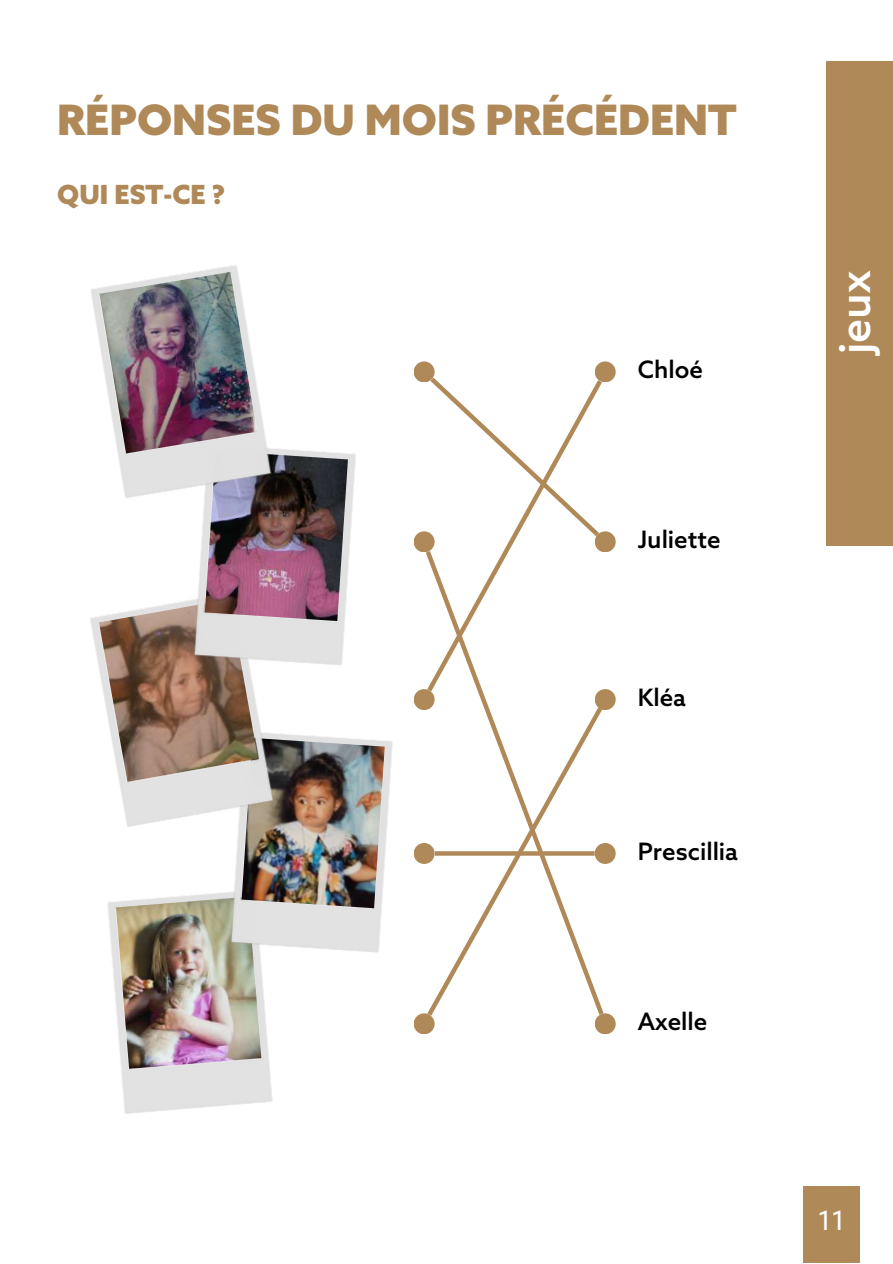
<style>
.page{position:relative;width:893px;height:1264px;background:#fff}
.page>*{position:absolute;margin:0;border:0;box-sizing:border-box;transform-origin:0 0}
.t1{font:500 42.75px "Azo Sans";color:#fff}
.t2{font:900 42px "Azo Sans";color:#b08959}
.t3{font:26.85px "Azo Sans";color:#fff}
.t4{font:900 26.4px "Azo Sans";color:#b08959}
.t5{font:500 24px "Azo Sans";color:#000}
</style>
<div class="page">
<div style="left:825px;top:61px;width:67px;height:484px;background:#b08959"></div>
<div style="left:803px;top:1186px;width:56px;height:76px;background:#b08959"></div>
<img style="left:107px;top:892px;width:166px;height:222px">
<img style="left:116px;top:896px;width:145px;height:172px">
<img style="left:230px;top:733px;width:163px;height:222px">
<img style="left:241px;top:738px;width:144px;height:170px">
<img style="left:90px;top:616px;width:185px;height:213px">
<img style="left:99px;top:599px;width:159px;height:183px">
<img style="left:193px;top:448px;width:163px;height:220px">
<img style="left:205px;top:450px;width:143px;height:171px">
<img style="left:91px;top:265px;width:183px;height:236px">
<img style="left:99px;top:272px;width:158px;height:181px">
<div style="left:413px;top:361px;width:21px;height:21px;background:#b08959;border-radius:50%"></div>
<div style="left:413px;top:531px;width:21px;height:21px;background:#b08959;border-radius:50%"></div>
<div style="left:413px;top:689px;width:21px;height:21px;background:#b08959;border-radius:50%"></div>
<div style="left:413px;top:843px;width:21px;height:21px;background:#b08959;border-radius:50%"></div>
<div style="left:413px;top:1013px;width:21px;height:21px;background:#b08959;border-radius:50%"></div>
<div style="left:594px;top:361px;width:21px;height:21px;background:#b08959;border-radius:50%"></div>
<div style="left:594px;top:689px;width:21px;height:21px;background:#b08959;border-radius:50%"></div>
<div style="left:594px;top:843px;width:21px;height:21px;background:#b08959;border-radius:50%"></div>
<div style="left:594px;top:1013px;width:21px;height:21px;background:#b08959;border-radius:50%"></div>
<div style="left:594px;top:531px;width:21px;height:21px;background:#b08959;border-radius:50%"></div>
<svg style="left:423px;top:375px;width:183px;height:321px"></svg>
<svg style="left:423px;top:702px;width:183px;height:318px"></svg>
<svg style="left:435px;top:851px;width:159px;height:4px"></svg>
<h2 class="t2" style="left:57px;top:98px;width:680px">RÉPONSES DU MOIS PRÉCÉDENT</h2>
<p class="t4" style="left:57px;top:181px;width:169px">QUI EST-CE ?</p>
<p class="t5" style="left:637px;top:357px;width:67px">Chloé</p>
<p class="t5" style="left:637px;top:527px;width:84px">Juliette</p>
<p class="t5" style="left:637px;top:684px;width:50px">Kléa</p>
<p class="t5" style="left:637px;top:838px;width:102px">Prescillia</p>
<p class="t5" style="left:637px;top:1009px;width:71px">Axelle</p>
<h1 class="t1" style="left:832px;top:354px;width:85px;rotate:-90deg">jeux</h1>
<p class="t3" style="left:817px;top:1206px;width:29px">11</p>
</div>
